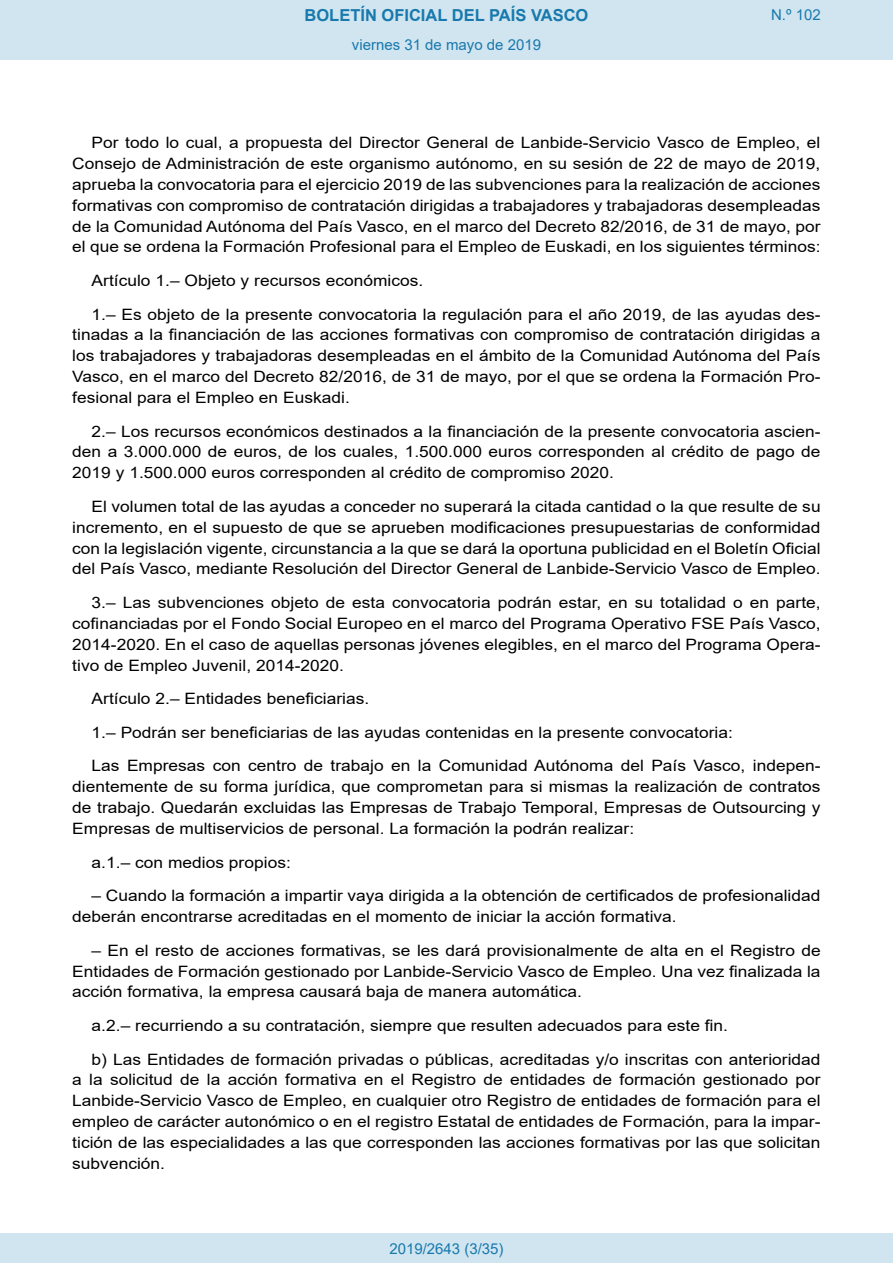
<style>
.page{position:relative;width:893px;height:1263px;background:#fff}
.page>*{position:absolute;margin:0;border:0;box-sizing:border-box;transform-origin:0 0}
.t1{font:700 16.5px "Arial";color:#1879ad}
.BOPVDetalle{font:15.6px/20.9px "Arial";color:#000;text-align:justify;scale:1.11 1}
.Paginacion_Centro{font:15px "Arial";color:#1879ad}
</style>
<div class="page">
<div style="left:0;top:0;width:893px;height:60px;background:#d0e5f0"></div>
<div style="left:0;top:1233px;width:893px;height:30px;background:#d0e5f0"></div>
<p class="t1" style="left:305px;top:3px;width:285px">BOLETÍN OFICIAL DEL PAÍS VASCO</p>
<p class="Paginacion_Centro" style="left:352px;top:35px;width:191px">viernes 31 de mayo de 2019</p>
<p class="Paginacion_Centro" style="left:771px;top:5px;width:51px">N.º 102</p>
<p class="BOPVDetalle" style="left:72px;top:132px;width:676px;text-indent:19px">Por todo lo cual, a propuesta del Director General de Lanbide-Servicio Vasco de Empleo, el Consejo de Administración de este organismo autónomo, en su sesión de 22 de mayo de 2019, aprueba la convocatoria para el ejercicio 2019 de las subvenciones para la realización de acciones formativas con compromiso de contratación dirigidas a trabajadores y trabajadoras desempleadas de la Comunidad Autónoma del País Vasco, en el marco del Decreto 82/2016, de 31 de mayo, por el que se ordena la Formación Profesional para el Empleo de Euskadi, en los siguientes términos:</p>
<p class="BOPVDetalle" style="left:92px;top:270px;width:300px">Artículo 1.– Objeto y recursos económicos.</p>
<p class="BOPVDetalle" style="left:72px;top:304px;width:676px;text-indent:19px">1.– Es objeto de la presente convocatoria la regulación para el año 2019, de las ayudas des&shy;tinadas a la financiación de las acciones formativas con compromiso de contratación dirigidas a los trabajadores y trabajadoras desempleadas en el ámbito de la Comunidad Autónoma del País Vasco, en el marco del Decreto 82/2016, de 31 de mayo, por el que se ordena la Formación Pro&shy;fesional para el Empleo en Euskadi.</p>
<p class="BOPVDetalle" style="left:72px;top:421px;width:676px;text-indent:19px">2.– Los recursos económicos destinados a la financiación de la presente convocatoria ascien&shy;den a 3.000.000 de euros, de los cuales, 1.500.000 euros corresponden al crédito de pago de 2019 y 1.500.000 euros corresponden al crédito de compromiso 2020.</p>
<p class="BOPVDetalle" style="left:72px;top:496px;width:676px;text-indent:19px">El volumen total de las ayudas a conceder no superará la citada cantidad o la que resulte de su incremento, en el supuesto de que se aprueben modificaciones presupuestarias de conformidad con la legislación vigente, circunstancia a la que se dará la oportuna publicidad en el Boletín Oficial del País Vasco, mediante Resolución del Director General de Lanbide-Servicio Vasco de Empleo.</p>
<p class="BOPVDetalle" style="left:72px;top:592px;width:676px;text-indent:19px">3.– Las subvenciones objeto de esta convocatoria podrán estar, en su totalidad o en parte, cofinanciadas por el Fondo Social Europeo en el marco del Programa Operativo FSE País Vasco, 2014-2020. En el caso de aquellas personas jóvenes elegibles, en el marco del Programa Opera&shy;tivo de Empleo Juvenil, 2014-2020.</p>
<p class="BOPVDetalle" style="left:92px;top:688px;width:252px">Artículo 2.– Entidades beneficiarias.</p>
<p class="BOPVDetalle" style="left:92px;top:722px;width:579px">1.– Podrán ser beneficiarias de las ayudas contenidas en la presente convocatoria:</p>
<p class="BOPVDetalle" style="left:72px;top:755px;width:676px;text-indent:19px">Las Empresas con centro de trabajo en la Comunidad Autónoma del País Vasco, indepen&shy;dientemente de su forma jurídica, que comprometan para si mismas la realización de contratos de trabajo. Quedarán excluidas las Empresas de Trabajo Temporal, Empresas de Outsourcing y Empresas de multiservicios de personal. La formación la podrán realizar:</p>
<p class="BOPVDetalle" style="left:92px;top:852px;width:181px">a.1.– con medios propios:</p>
<p class="BOPVDetalle" style="left:72px;top:885px;width:676px;text-indent:19px">– Cuando la formación a impartir vaya dirigida a la obtención de certificados de profesionalidad deberán encontrarse acreditadas en el momento de iniciar la acción formativa.</p>
<p class="BOPVDetalle" style="left:72px;top:940px;width:676px;text-indent:19px">– En el resto de acciones formativas, se les dará provisionalmente de alta en el Registro de Entidades de Formación gestionado por Lanbide-Servicio Vasco de Empleo. Una vez finalizada la acción formativa, la empresa causará baja de manera automática.</p>
<p class="BOPVDetalle" style="left:92px;top:1015px;width:575px">a.2.– recurriendo a su contratación, siempre que resulten adecuados para este fin.</p>
<p class="BOPVDetalle" style="left:72px;top:1049px;width:676px;text-indent:19px">b) Las Entidades de formación privadas o públicas, acreditadas y/o inscritas con anterioridad a la solicitud de la acción formativa en el Registro de entidades de formación gestionado por Lanbide-Servicio Vasco de Empleo, en cualquier otro Registro de entidades de formación para el empleo de carácter autonómico o en el registro Estatal de entidades de Formación, para la impar&shy;tición de las especialidades a las que corresponden las acciones formativas por las que solicitan subvención.</p>
<p class="Paginacion_Centro" style="left:389px;top:1238px;width:116px">2019/2643 (3/35)</p>
</div>
